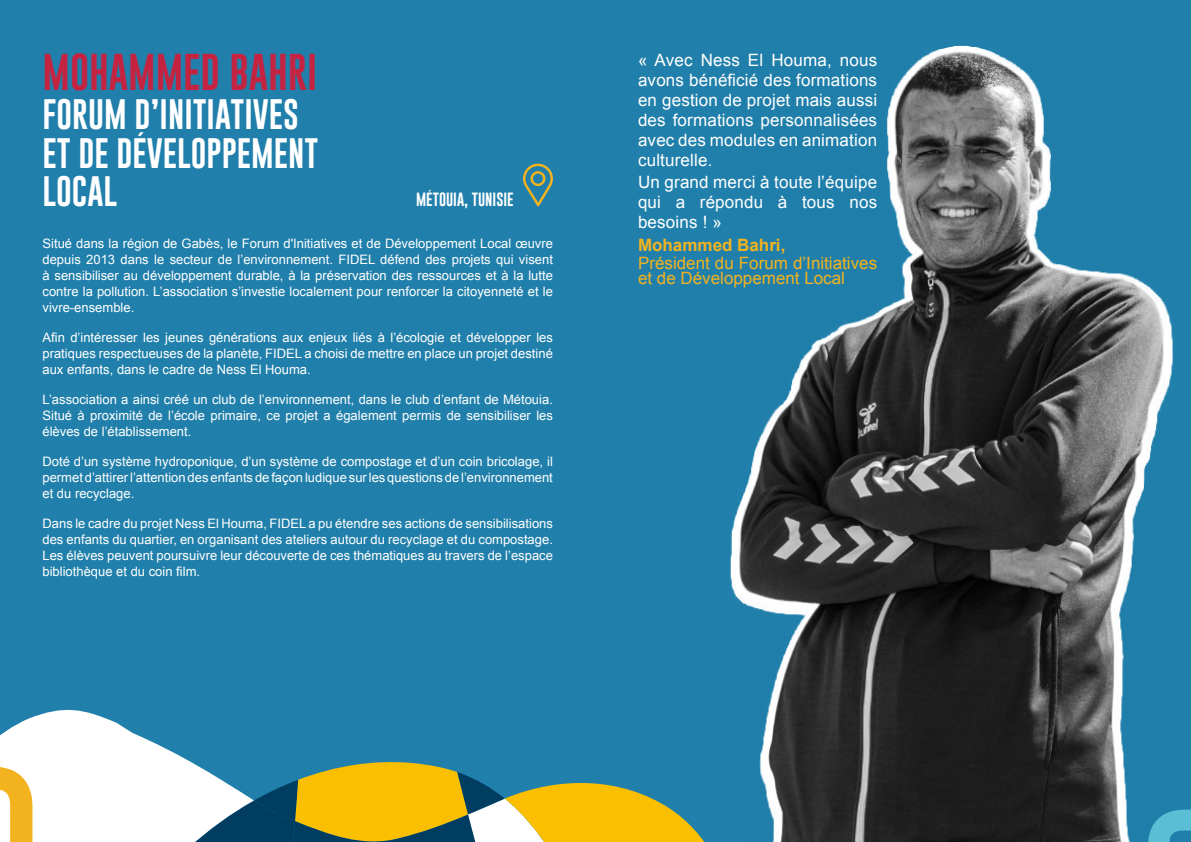
<style>
.page{position:relative;width:1191px;height:842px;background:#2180ab}
.page>*{position:absolute;margin:0;border:0;box-sizing:border-box;transform-origin:0 0}
.t1{font:37.8px "Gobold Uplow";color:#c42442}
.t2{font:31.1px/38.6px "Gobold Uplow";color:#fff}
.t3{font:17px/20px "Arial";letter-spacing:.01em;color:#fff;text-align:justify}
.t4{font:17px/15px "Arial";color:#f2b31f}
.t5{font:700 17px "Arial";color:#f2b31f}
.t6{font:14px "Gobold Uplow";color:#fff}
.t7{font:13px/16px "Arial";color:#fff;text-align:justify}
</style>
<div class="page">
<svg style="left:523px;top:164px;width:30px;height:42px"></svg>
<svg style="left:0;top:709px;width:697px;height:133px"></svg>
<img style="left:699px;top:45px;width:474px;height:797px">
<svg style="left:1148px;top:809px;width:43px;height:33px"></svg>
<h1 class="t1" style="left:43px;top:42px;width:276px">MOHAMMED BAHRI</h1>
<h2 class="t2" style="left:43px;top:95px;width:277px">FORUM D’INITIATIVES<br>ET DE DÉVELOPPEMENT<br>LOCAL</h2>
<p class="t7" style="left:43px;top:235px;width:512px">Situé dans la région de Gabès, le Forum d'Initiatives et de Développement Local œuvre depuis 2013 dans le secteur de l’environnement. FIDEL défend des projets qui visent à sensibiliser au développement durable, à la préservation des ressources et à la lutte contre la pollution. L’association s’investie localement pour renforcer la citoyenneté et le vivre-ensemble.</p>
<p class="t7" style="left:43px;top:329px;width:512px">Afin d’intéresser les jeunes générations aux enjeux liés à l’écologie et développer les pratiques respectueuses de la planète, FIDEL a choisi de mettre en place un projet destiné aux enfants, dans le cadre de Ness El Houma.</p>
<p class="t7" style="left:43px;top:392px;width:512px">L’association a ainsi créé un club de l’environnement, dans le club d’enfant de Métouia.<br>Situé à proximité de l’école primaire, ce projet a également permis de sensibiliser les élèves de l’établissement.</p>
<p class="t7" style="left:43px;top:454px;width:512px">Doté d’un système hydroponique, d’un système de compostage et d’un coin bricolage, il permet d’attirer l’attention des enfants de façon ludique sur les questions de l’environnement et du recyclage.</p>
<p class="t7" style="left:43px;top:516px;width:512px">Dans le cadre du projet Ness El Houma, FIDEL a pu étendre ses actions de sensibilisations des enfants du quartier, en organisant des ateliers autour du recyclage et du compostage.<br>Les élèves peuvent poursuivre leur découverte de ces thématiques au travers de l’espace bibliothèque et du coin film.</p>
<p class="t6" style="left:416px;top:188px;width:99px">MÉTOUIA, TUNISIE</p>
<h3 class="t3" style="left:638px;top:50px;width:241px">« Avec Ness El Houma, nous avons bénéficié des formations en gestion de projet mais aussi des formations personnalisées avec des modules en animation culturelle.</h3>
<h3 class="t3" style="left:638px;top:173px;width:241px">Un grand merci à toute l’équipe qui a répondu à tous nos besoins ! »</h3>
<h3 class="t5" style="left:638px;top:234px;width:149px">Mohammed Bahri,</h3>
<h3 class="t4" style="left:638px;top:256px;width:241px">Président du Forum d’Initiatives et de Développement Local</h3>
</div>
